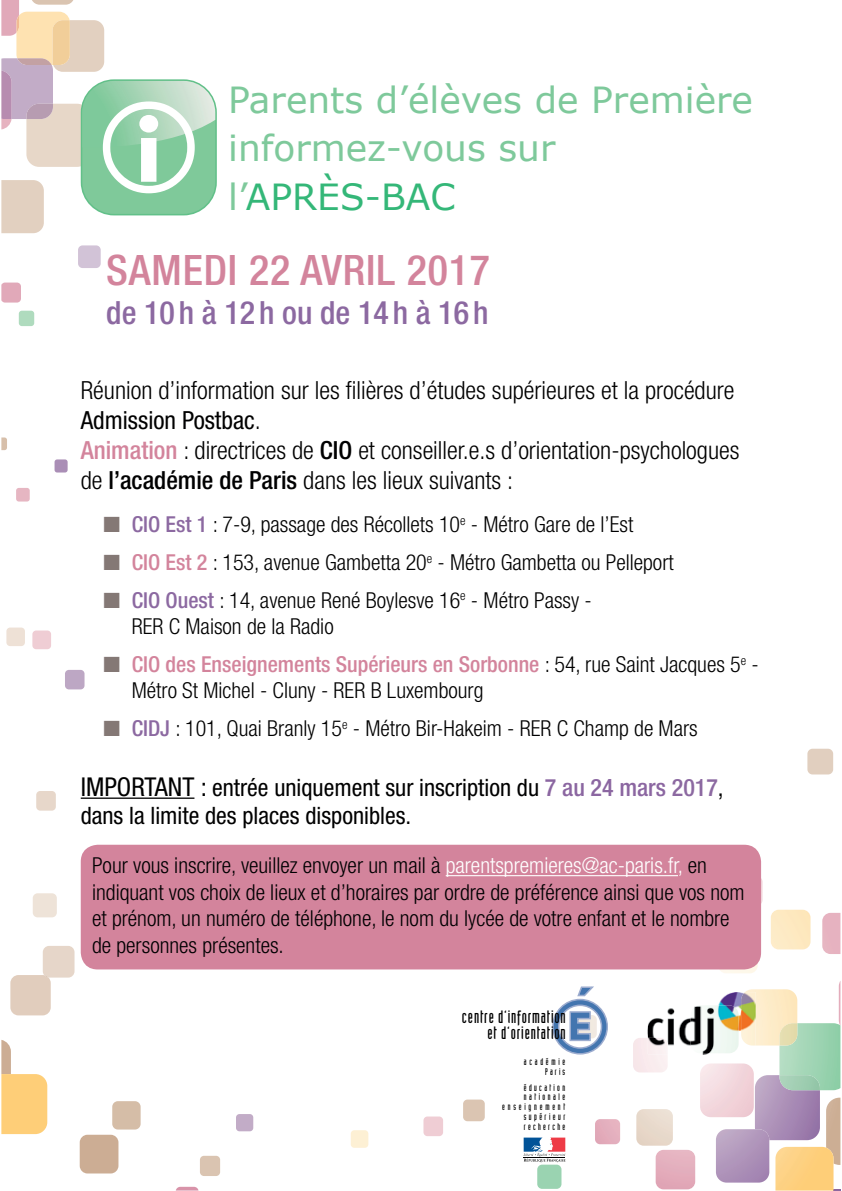
<style>
.page{position:relative;width:842px;height:1191px;background:#fff}
.page>*{position:absolute;margin:0;border:0;box-sizing:border-box;transform-origin:0 0}
.t1{font:500 condensed 42px "Helvetica Neue LT Std";letter-spacing:.02em;color:#d3849c}
.t2{font:36px/48.6px "MS Reference Sans Serif";color:#7ec99b}
.t3{font:500 condensed 32px "Helvetica Neue LT Std";color:#8c69a1}
.t4{font:300 condensed 25px/30px "Helvetica Neue LT Std";color:#000001}
.t5{font:condensed 24px/28.8px "Helvetica Neue LT Std";color:#000001}
.t6{font:300 condensed 22px/37.7px "Helvetica Neue LT Std";color:#000001}
.t7{font:17.5px/16.2px "Industria LT Std Solid";letter-spacing:.05em;color:#000001;text-align:right}
.t8{font:9.4px/9.8px "Industria LT Std Solid";letter-spacing:.26em;color:#000001;text-align:right}
.t9{font:9.4px/9.4px "Industria LT Std Solid";letter-spacing:.29em;color:#000001;text-align:right}
.s1{color:#34b778}
.s2{font-weight:400}
.s3{font-weight:500;color:#d3849c}
.s4{font-weight:500}
.s5{font-weight:500;color:#8c69a1}
.s6{font-size:26px}
.s7{font-weight:500;color:#8b66a1}
.s8{color:#fff}
</style>
<div class="page">
<svg style="left:1px;top:437px;width:6px;height:13px"></svg>
<div style="left:6px;top:628px;width:19px;height:18px;background:#eee1d6;border-radius:4px"></div>
<div style="left:36px;top:791px;width:20px;height:20px;background:#e7d7ca;border-radius:4px"></div>
<div style="left:33px;top:893px;width:24px;height:24px;background:#eee3d8;border-radius:5px"></div>
<div style="left:112px;top:1101px;width:29px;height:29px;background:#d5bda7;border-radius:6px"></div>
<div style="left:200px;top:1156px;width:20px;height:20px;background:#dac4b1;border-radius:4px"></div>
<div style="left:807px;top:749px;width:26px;height:25px;background:#e1cfbf;border-radius:5px"></div>
<div style="left:78px;top:245px;width:23px;height:23px;background:#d2c3d7;border-radius:5px"></div>
<div style="left:55px;top:459px;width:13px;height:14px;background:#aa8eb6;border-radius:3px"></div>
<div style="left:65px;top:670px;width:20px;height:19px;background:#bda7c4;border-radius:4px"></div>
<div style="left:236px;top:1114px;width:17px;height:17px;background:#c2acc7;border-radius:3px"></div>
<div style="left:716px;top:1129px;width:53px;height:54px;background:linear-gradient(to bottom,#bfaac6,#a98cb5);border-radius:11px"></div>
<div style="left:16px;top:488px;width:14px;height:14px;background:#e6b6c2;border-radius:3px"></div>
<div style="left:32px;top:631px;width:19px;height:18px;background:#efcdd4;border-radius:4px"></div>
<div style="left:700px;top:1063px;width:54px;height:54px;background:linear-gradient(to bottom,#f6e2e6,#f0d0d7);border-radius:11px"></div>
<svg style="left:733px;top:876px;width:30px;height:30px"></svg>
<svg style="left:822px;top:913px;width:18px;height:41px"></svg>
<svg style="left:633px;top:1038px;width:35px;height:34px"></svg>
<div style="left:656px;top:1150px;width:39px;height:39px;background:#e4aebd;border-radius:8px"></div>
<div style="left:595px;top:1119px;width:25px;height:25px;background:#e4aebd;border-radius:5px"></div>
<div style="left:423px;top:1117px;width:20px;height:19px;background:#efcdd4;border-radius:4px"></div>
<div style="left:636px;top:1109px;width:37px;height:37px;background:#e7d9cb;border-radius:7px"></div>
<div style="left:463px;top:1100px;width:22px;height:21px;background:#dbc5b2;border-radius:4px"></div>
<div style="left:537px;top:1165px;width:25px;height:24px;background:#9ad3b1;border-radius:5px"></div>
<div style="left:19px;top:311px;width:15px;height:15px;background:#afdbbe;border-radius:3px"></div>
<svg style="left:718px;top:934px;width:40px;height:39px"></svg>
<div style="left:771px;top:910px;width:40px;height:39px;background:#fde9c1;border-radius:8px"></div>
<svg style="left:745px;top:981px;width:96px;height:210px"></svg>
<div style="left:351px;top:1130px;width:17px;height:18px;background:#fdf0d4;border-radius:4px"></div>
<svg style="left:1px;top:1040px;width:46px;height:94px"></svg>
<svg style="left:176px;top:1187px;width:23px;height:4px"></svg>
<svg style="left:1px;top:283px;width:20px;height:20px"></svg>
<div style="left:80px;top:1135px;width:38px;height:39px;background:#ccad94;border-radius:8px"></div>
<svg style="left:10px;top:946px;width:65px;height:69px"></svg>
<img style="left:648px;top:992px;width:108px;height:63px">
<img style="left:648px;top:1038px;width:20px;height:17px">
<img style="left:691px;top:1005px;width:48px;height:48px;border-radius:10px">
<img style="left:741px;top:992px;width:15px;height:54px">
<svg style="left:553px;top:986px;width:54px;height:68px"></svg>
<svg style="left:524px;top:1138px;width:41px;height:24px"></svg>
<div style="left:81px;top:845px;width:680px;height:124px;background:#d3849c;border-radius:17px"></div>
<hr style="left:81px;top:798px;width:113px;height:1px;background:#000001">
<hr style="left:446px;top:875px;width:232px;height:1px;background:#fff">
<svg style="left:1px;top:0;width:216px;height:233px"></svg>
<h2 class="t2" style="left:228px;top:74px;width:526px">Parents d’élèves de Première informez-vous sur l’<span class="s1">APRÈS-BAC</span></h2>
<h1 class="t1" style="left:106px;top:255px;width:385px">SAMEDI 22 AVRIL 2017</h1>
<h3 class="t3" style="left:106px;top:301px;width:384px">de 10 h à 12 h ou de 14 h à 16 h</h3>
<p class="t4" style="left:81px;top:377px;width:660px">Réunion d’information sur les filières d’études supérieures et la procédure <span class="s2">Admission Postbac</span>.<br><span class="s3">Animation</span> : directrices de <span class="s4">CIO</span> et conseiller.e.s d’orientation-psychologues de <span class="s4">l’académie de Paris</span> dans les lieux suivants :</p>
<p class="t6" style="left:132px;top:508px;width:543px"><span class="s5">CIO Est 1</span> : 7-9, passage des Récollets 10<sup>e</sup> - Métro Gare de l’Est<br><span class="s3">CIO Est 2</span> : 153, avenue Gambetta 20<sup>e</sup> - Métro Gambetta ou Pelleport<br><span class="s5">CIO Ouest</span> : 14, avenue René Boylesve 16<sup>e</sup> - Métro Passy -</p>
<p class="t6" style="left:132px;top:609px;width:629px">RER C Maison de la Radio<br><span class="s3">CIO des Enseignements Supérieurs en Sorbonne</span> : 54, rue Saint Jacques 5<sup>e</sup> -</p>
<p class="t6" style="left:132px;top:674px;width:568px">Métro St Michel - Cluny - RER B Luxembourg<br><span class="s5">CIDJ</span> : 101, Quai Branly 15<sup>e</sup> - Métro Bir-Hakeim - RER C Champ de Mars</p>
<p class="t5" style="left:81px;top:773px;width:644px"><span class="s6">IMPORTANT :</span> entrée uniquement sur inscription du <span class="s7">7 au 24 mars</span> <span class="s5">2017</span>, dans la limite des places disponibles.</p>
<p class="t6" style="left:92px;top:854px;width:654px;line-height:26.4px">Pour vous inscrire, veuillez envoyer un mail à <span class="s8">parentspremieres@ac-paris.fr,</span> en indiquant vos choix de lieux et d’horaires par ordre de préférence ainsi que vos nom et prénom, un numéro de téléphone, le nom du lycée de votre enfant et le nombre de personnes présentes.</p>
<p class="t7" style="left:462px;top:1009px;width:105px">centre d’information et d’orientation</p>
<p class="t9" style="left:524px;top:1058px;width:43px">académie<br>Paris</p>
<p class="t8" style="left:502px;top:1083px;width:64px">éducation nationale enseignement supérieur recherche</p>
</div>
